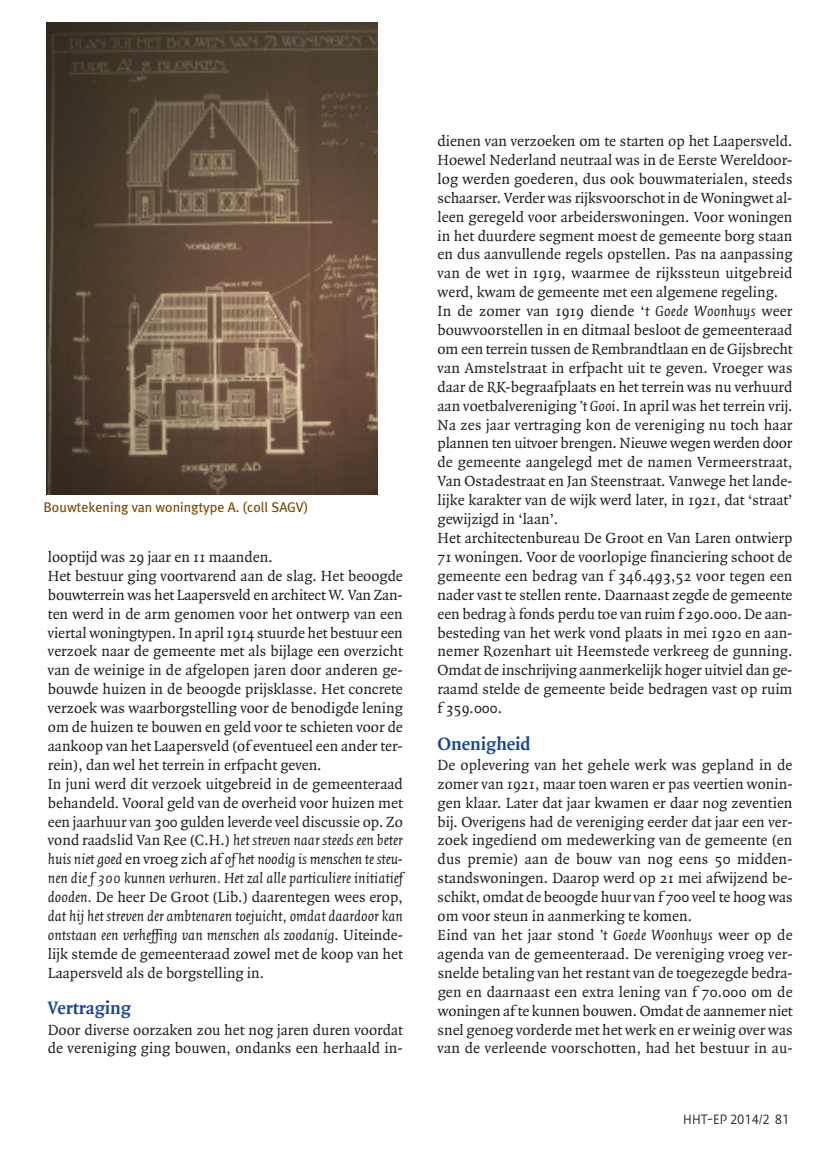
<style>
.page{position:relative;width:834px;height:1166px;background:#fff}
.page>*{position:absolute;margin:0;border:0;box-sizing:border-box;transform-origin:0 0}
.t1{font:700 19.25px "Quadraat";color:#18469d}
.t2{font:15.75px/18.9px "Quadraat";color:#231f20}
.t3{font:14px "Meta Plus";color:#7d4800}
.t4{font:300 14px "Qheader";color:#231f20}
.s1{font-style:italic}
</style>
<div class="page">
<img style="left:47px;top:23px;width:330px;height:471px">
<p class="t3" style="left:43px;top:499px;width:266px">Bouwtekening van woningtype A. (coll SAGV)</p>
<p class="t2" style="left:48px;top:548px;width:356px">looptijd was 29 jaar en 11 maanden.<br>Het bestuur ging voortvarend aan de slag. Het beoogde bouwterrein was het Laapersveld en architect W. Van Zan&shy;ten werd in de arm genomen voor het ontwerp van een viertal woningtypen. In april 1914 stuurde het bestuur een verzoek naar de gemeente met als bijlage een overzicht van de weinige in de afgelopen jaren door anderen ge&shy;bouwde huizen in de beoogde prijsklasse. Het concrete verzoek was waarborgstelling voor de benodigde lening om de huizen te bouwen en geld voor te schieten voor de aankoop van het Laapersveld (of eventueel een ander ter&shy;rein), dan wel het terrein in erfpacht geven.<br>In juni werd dit verzoek uitgebreid in de gemeenteraad behandeld. Vooral geld van de overheid voor huizen met een jaarhuur van 300 gulden leverde veel discussie op. Zo vond raadslid Van Ree (C.H.) <span class="s1">het streven naar steeds een beter huis niet goed</span> en vroeg zich af <span class="s1">of het noodig is menschen te steu&shy;nen die f 300 kunnen verhuren. Het zal alle particuliere initiatief dooden.</span> De heer De Groot (Lib.) daarentegen wees erop, <span class="s1">dat hij het streven der ambtenaren toejuicht, omdat daardoor kan ontstaan een verheffing van menschen als zoodanig</span>. Uiteinde&shy;lijk stemde de gemeenteraad zowel met de koop van het Laapersveld als de borgstelling in.</p>
<p class="t1" style="left:48px;top:1000px;width:84px">Vertraging</p>
<p class="t2" style="left:48px;top:1021px;width:356px">Door diverse oorzaken zou het nog jaren duren voordat de vereniging ging bouwen, ondanks een herhaald in-</p>
<p class="t2" style="left:437px;top:133px;width:356px">dienen van verzoeken om te starten op het Laapersveld.<br>Hoewel Nederland neutraal was in de Eerste Wereldoor&shy;log werden goederen, dus ook bouwmaterialen, steeds schaarser. Verder was rijksvoorschot in de Woningwet al&shy;leen geregeld voor arbeiderswoningen. Voor woningen in het duurdere segment moest de gemeente borg staan en dus aanvullende regels opstellen. Pas na aanpassing van de wet in 1919, waarmee de rijkssteun uitgebreid werd, kwam de gemeente met een algemene regeling.<br>In de zomer van 1919 diende ‘<span class="s1">t Goede Woonhuys</span> weer bouwvoorstellen in en ditmaal besloot de gemeenteraad om een terrein tussen de Rembrandtlaan en de Gijsbrecht van Amstelstraat in erfpacht uit te geven. Vroeger was daar de RK-begraafplaats en het terrein was nu verhuurd aan voetbalvereniging <span class="s1">’t Gooi</span>. In april was het terrein vrij.<br>Na zes jaar vertraging kon de vereniging nu toch haar plannen ten uitvoer brengen. Nieuwe wegen werden door de gemeente aangelegd met de namen Vermeerstraat, Van Ostadestraat en Jan Steenstraat. Vanwege het lande&shy;lijke karakter van de wijk werd later, in 1921, dat ‘straat’ gewijzigd in ‘laan’.<br>Het architectenbureau De Groot en Van Laren ontwierp 71 woningen. Voor de voorlopige financiering schoot de gemeente een bedrag van f 346.493,52 voor tegen een nader vast te stellen rente. Daarnaast zegde de gemeente een bedrag à fonds perdu toe van ruim f 290.000. De aan&shy;besteding van het werk vond plaats in mei 1920 en aan&shy;nemer Rozenhart uit Heemstede verkreeg de gunning.<br>Omdat de inschrijving aanmerkelijk hoger uitviel dan ge&shy;raamd stelde de gemeente beide bedragen vast op ruim f 359.000.</p>
<p class="t1" style="left:437px;top:736px;width:95px">Onenigheid</p>
<p class="t2" style="left:437px;top:756px;width:356px">De oplevering van het gehele werk was gepland in de zomer van 1921, maar toen waren er pas veertien wonin&shy;gen klaar. Later dat jaar kwamen er daar nog zeventien bij. Overigens had de vereniging eerder dat jaar een ver&shy;zoek ingediend om medewerking van de gemeente (en dus premie) aan de bouw van nog eens 50 midden&shy;standswoningen. Daarop werd op 21 mei afwijzend be&shy;schikt, omdat de beoogde huur van f 700 veel te hoog was om voor steun in aanmerking te komen.<br>Eind van het jaar stond <span class="s1">’t Goede Woonhuys</span> weer op de agenda van de gemeenteraad. De vereniging vroeg ver&shy;snelde betaling van het restant van de toegezegde bedra&shy;gen en daarnaast een extra lening van f 70.000 om de woningen af te kunnen bouwen. Omdat de aannemer niet snel genoeg vorderde met het werk en er weinig over was van de verleende voorschotten, had het bestuur in au-</p>
<p class="t4" style="left:683px;top:1111px;width:107px">HHT-EP 2014/2 81</p>
</div>
